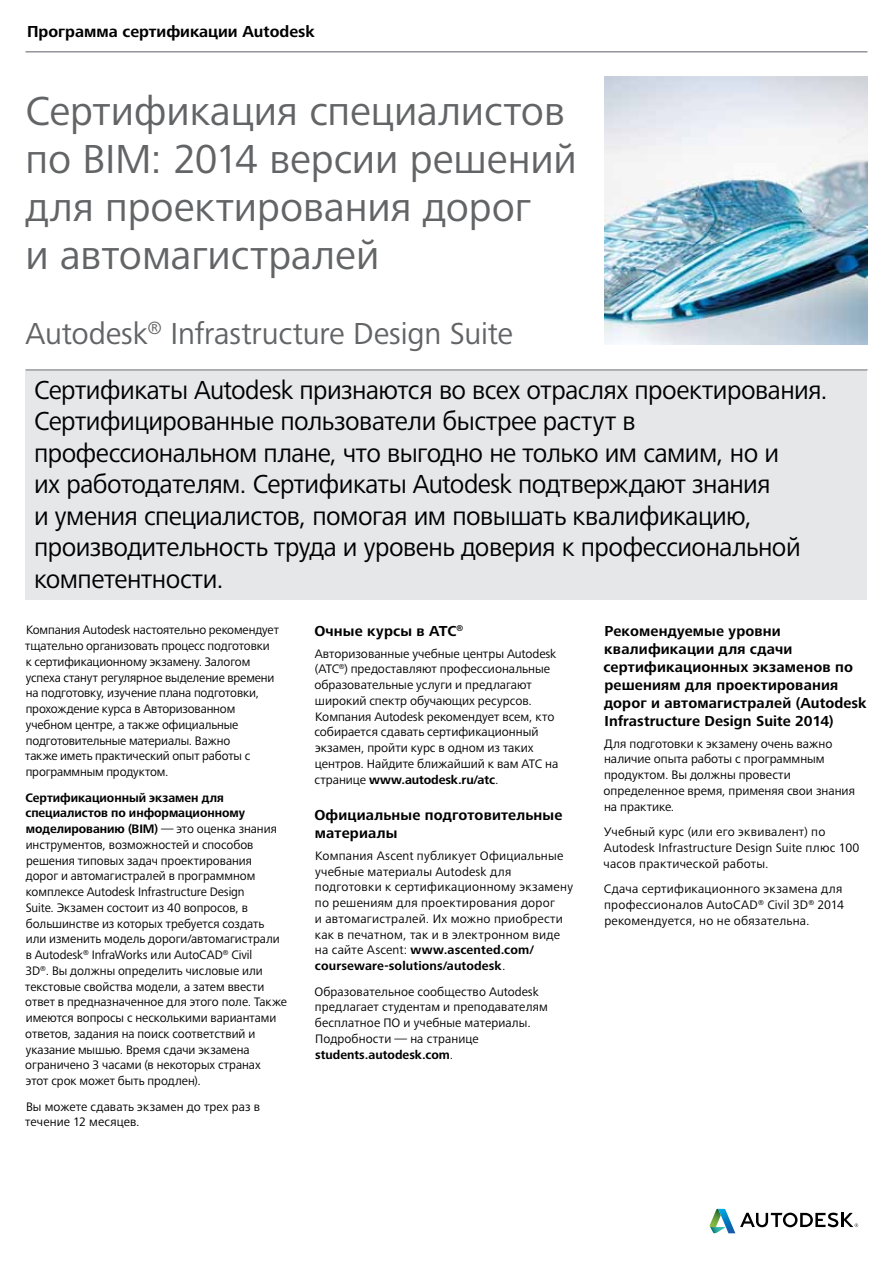
<style>
.page{position:relative;width:893px;height:1263px;background:#fff}
.page>*{position:absolute;margin:0;border:0;box-sizing:border-box;transform-origin:0 0}
.t1{font:42px/48px "Frutiger Next LTW1 G";color:#636466}
.t2{font:31.5px "Frutiger Next LTW1 G";letter-spacing:-.01em;color:#636466}
.t3{font:27px/31.5px "Frutiger Next LTW1 G";letter-spacing:-.02em;color:#000}
.t4{font:700 16.5px "Frutiger Next LTW1 G";color:#000}
.t5{font:700 15px/18px "Frutiger Next LTW1 G";letter-spacing:.01em;color:#000}
.t6{font:12.75px/15.8px "Frutiger Next LTW1 G";color:#000}
.t7{font:12.75px/15.8px "Frutiger Next LTW1 G";letter-spacing:.02em;color:#000}
.s1{font-weight:700}
</style>
<div class="page">
<img style="left:604px;top:77px;width:263px;height:267px">
<hr style="left:26px;top:51px;width:841px;height:2px;background:#939598">
<hr style="left:26px;top:369px;width:841px;height:2px;background:#939598">
<div style="left:26px;top:371px;width:841px;height:228px;background:#e6e7e8"></div>
<svg style="left:709px;top:1209px;width:149px;height:24px"></svg>
<p class="t4" style="left:27px;top:22px;width:289px">Программа сертификации Autodesk</p>
<h1 class="t1" style="left:26px;top:88px;width:553px">Сертификация специалистов по BIM: 2014 версии решений для проектирования дорог<br>и автомагистралей</h1>
<h2 class="t2" style="left:26px;top:316px;width:489px">Autodesk<sup>®</sup> Infrastructure Design Suite</h2>
<p class="t3" style="left:34px;top:375px;width:795px">Сертификаты Autodesk признаются во всех отраслях проектирования.<br>Сертифицированные пользователи быстрее растут в профессиональном плане, что выгодно не только им самим, но и<br>их работодателям. Сертификаты Autodesk подтверждают знания<br>и умения специалистов, помогая им повышать квалификацию, производительность труда и уровень доверия к профессиональной компетентности.</p>
<p class="t6" style="left:25px;top:623px;width:255px">Компания Autodesk настоятельно рекомендует тщательно организовать процесс подготовки к сертификационному экзамену. Залогом успеха станут регулярное выделение времени на подготовку, изучение плана подготовки, прохождение курса в Авторизованном учебном центре, а также официальные подготовительные материалы. Важно<br>также иметь практический опыт работы с программным продуктом.</p>
<p class="t6" style="left:25px;top:790px;width:263px"><span class="s1">Сертификационный экзамен для специалистов по информационному моделированию (BIM)</span> — это оценка знания инструментов, возможностей и способов решения типовых задач проектирования<br>дорог и автомагистралей в программном комплексе Autodesk Infrastructure Design<br>Suite. Экзамен состоит из 40 вопросов, в большинстве из которых требуется создать или изменить модель дороги/автомагистрали в Autodesk<sup>®</sup> InfraWorks или AutoCAD<sup>®</sup> Civil<br>3D<sup>®</sup>. Вы должны определить числовые или текстовые свойства модели, а затем ввести ответ в предназначенное для этого поле. Также имеются вопросы с несколькими вариантами ответов, задания на поиск соответствий и указание мышью. Время сдачи экзамена ограничено 3 часами (в некоторых странах<br>этот срок может быть продлен).</p>
<p class="t6" style="left:25px;top:1099px;width:236px">Вы можете сдавать экзамен до трех раз в течение 12 месяцев.</p>
<p class="t5" style="left:314px;top:622px;width:150px">Очные курсы в ATC<sup>®</sup></p>
<p class="t6" style="left:314px;top:646px;width:245px">Авторизованные учебные центры Autodesk (ATC<sup>®</sup>) предоставляют профессиональные образовательные услуги и предлагают широкий спектр обучающих ресурсов.<br>Компания Autodesk рекомендует всем, кто собирается сдавать сертификационный экзамен, пройти курс в одном из таких центров. Найдите ближайший к вам ATC на странице <span class="s1">www.autodesk.ru/atc</span>.</p>
<p class="t5" style="left:314px;top:806px;width:250px">Официальные подготовительные материалы</p>
<p class="t7" style="left:315px;top:848px;width:260px">Компания Ascent публикует Официальные учебные материалы Autodesk для подготовки к сертификационному экзамену по решениям для проектирования дорог<br>и автомагистралей. Их можно приобрести как в печатном, так и в электронном виде на сайте Ascent: <span class="s1">www.ascented.com/ courseware-solutions/autodesk</span>.</p>
<p class="t6" style="left:315px;top:984px;width:235px">Образовательное сообщество Autodesk предлагает студентам и преподавателям бесплатное ПО и учебные материалы.<br>Подробности — на странице <span class="s1">students.autodesk.com</span>.</p>
<p class="t5" style="left:603px;top:622px;width:265px">Рекомендуемые уровни квалификации для сдачи сертификационных экзаменов по решениям для проектирования дорог и автомагистралей (Autodesk<br>Infrastructure Design Suite 2014)</p>
<p class="t6" style="left:604px;top:736px;width:253px">Для подготовки к экзамену очень важно наличие опыта работы с программным продуктом. Вы должны провести определенное время, применяя свои знания на практике.</p>
<p class="t6" style="left:603px;top:824px;width:257px">Учебный курс (или его эквивалент) по<br>Autodesk Infrastructure Design Suite плюс 100 часов практической работы.</p>
<p class="t7" style="left:604px;top:881px;width:242px">Сдача сертификационного экзамена для профессионалов AutoCAD<sup>®</sup> Civil 3D<sup>®</sup> 2014 рекомендуется, но не обязательна.</p>
</div>
